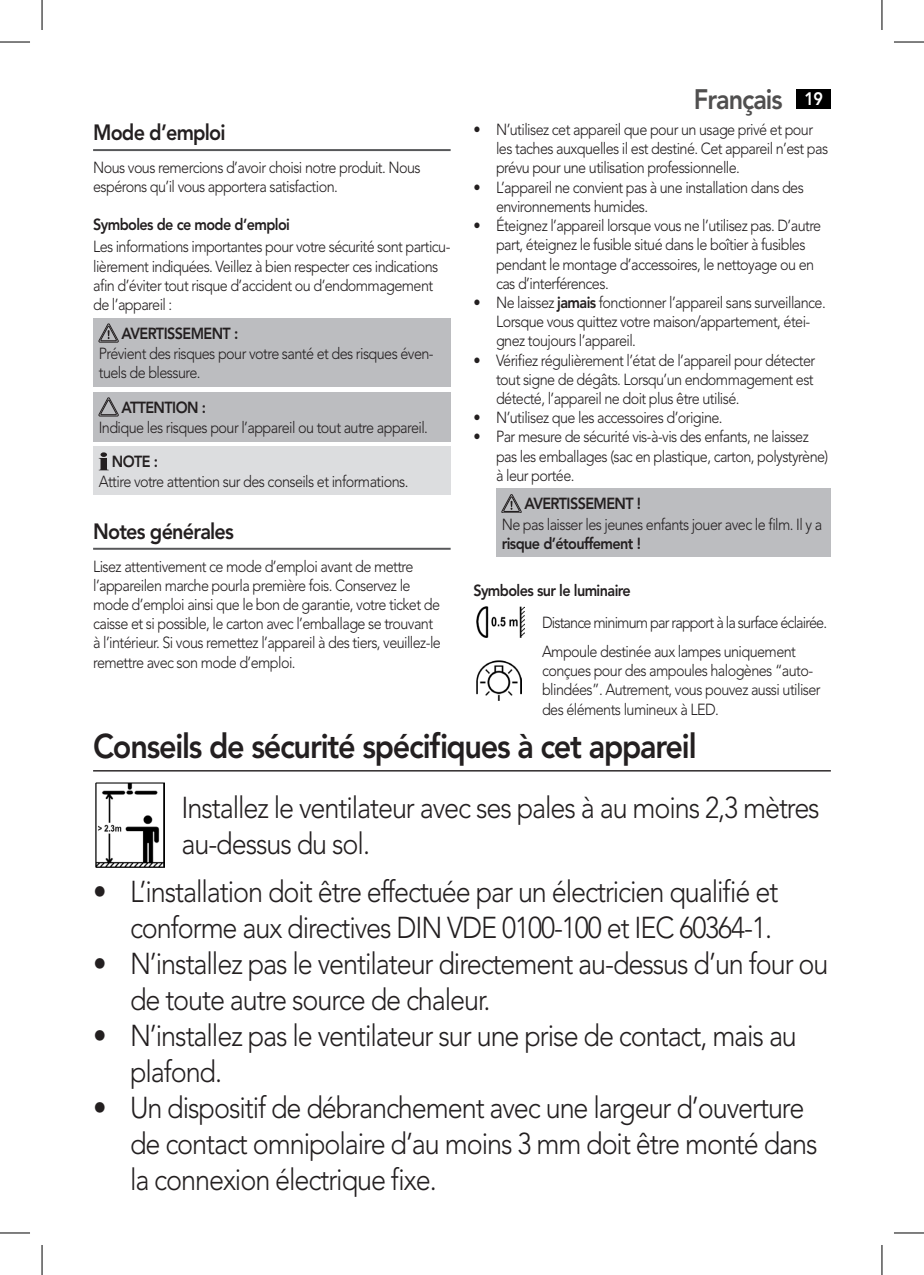
<style>
.page{position:relative;width:924px;height:1275px;background:#fff}
.page>*{position:absolute;margin:0;border:0;box-sizing:border-box;transform-origin:0 0}
.t1{font:800 34px "Avenir LT Pro";letter-spacing:-.04em;color:#231f20;scale:.9 1}
.t2{font:300 30px/36px "Avenir LT Pro";letter-spacing:-.04em;color:#231f20;scale:.9 1}
.t3{font:800 28px "Avenir LT Pro";letter-spacing:-.04em;color:#504f4f;scale:.9 1}
.t4{font:800 22px "Avenir LT Pro";letter-spacing:-.04em;color:#231f20;scale:.9 1}
.t5{font:300 16px/19.2px "Avenir LT Pro";letter-spacing:-.04em;color:#231f20;scale:.9 1}
.t6{font:800 16px "Avenir LT Pro";letter-spacing:-.04em;color:#231f20;scale:.9 1}
.t7{font:300 16px/29.2px "Avenir LT Pro";letter-spacing:-.06em;color:#231f20;scale:.9 1}
.s1{font-size:18px;color:#fff}
.s2{font-weight:800}
</style>
<div class="page">
<div style="left:796px;top:89px;width:34px;height:20px;background:#000"></div>
<hr style="left:93px;top:149px;width:357px;height:2px;background:#57585a">
<hr style="left:93px;top:548px;width:357px;height:2px;background:#57585a">
<div style="left:93px;top:318px;width:357px;height:68px;background:#bcbdc0"></div>
<svg style="left:99px;top:324px;width:19px;height:18px"></svg>
<div style="left:93px;top:392px;width:357px;height:49px;background:#bcbdc0"></div>
<svg style="left:99px;top:398px;width:19px;height:18px"></svg>
<div style="left:93px;top:447px;width:357px;height:48px;background:#dcdddf"></div>
<svg style="left:99px;top:452px;width:10px;height:18px"></svg>
<div style="left:496px;top:489px;width:334px;height:68px;background:#bcbdc0"></div>
<svg style="left:501px;top:494px;width:20px;height:19px"></svg>
<img style="left:476px;top:606px;width:48px;height:31px">
<img style="left:476px;top:660px;width:45px;height:40px">
<hr style="left:93px;top:770px;width:737px;height:1px;background:#231f20">
<img style="left:96px;top:783px;width:68px;height:85px">
<hr style="left:0;top:42px;width:30px;height:1px;background:#000">
<hr style="left:893px;top:42px;width:30px;height:1px;background:#000">
<hr style="left:0;top:1232px;width:30px;height:1px;background:#000">
<hr style="left:893px;top:1232px;width:30px;height:1px;background:#000">
<hr style="left:42px;top:0;width:1px;height:30px;background:#000">
<hr style="left:42px;top:1245px;width:1px;height:30px;background:#000">
<hr style="left:881px;top:0;width:1px;height:30px;background:#000">
<hr style="left:881px;top:1245px;width:1px;height:30px;background:#000">
<h3 class="t3" style="left:693px;top:82px;width:145px">Français <span class="s1">19</span></h3>
<p class="t5" style="left:496px;top:120px;width:370px;text-indent:-23px">• N’utilisez cet appareil que pour un usage privé et pour les taches auxquelles il est destiné. Cet appareil n’est pas prévu pour une utilisation professionnelle.</p>
<p class="t5" style="left:496px;top:178px;width:343px;text-indent:-23px">• L’appareil ne convient pas à une installation dans des environnements humides.</p>
<p class="t5" style="left:496px;top:216px;width:363px;text-indent:-23px">• Éteignez l’appareil lorsque vous ne l’utilisez pas. D’autre part, éteignez le fusible situé dans le boîtier à fusibles pendant le montage d’accessoires, le nettoyage ou en cas d’interférences.</p>
<p class="t5" style="left:496px;top:293px;width:368px;text-indent:-23px">• Ne laissez <span class="s2">jamais</span> fonctionner l’appareil sans surveillance.<br>Lorsque vous quittez votre maison/appartement, étei&shy;gnez toujours l’appareil.</p>
<p class="t5" style="left:496px;top:350px;width:356px;text-align:justify;text-indent:-23px">• Vérifiez régulièrement l’état de l’appareil pour détecter tout signe de dégâts. Lorsqu’un endommagement est détecté, l’appareil ne doit plus être utilisé.</p>
<p class="t5" style="left:473px;top:408px;width:278px">• N’utilisez que les accessoires d’origine.</p>
<p class="t5" style="left:496px;top:427px;width:370px;text-indent:-23px">• Par mesure de sécurité vis-à-vis des enfants, ne laissez pas les emballages (sac en plastique, carton, polystyrène) à leur portée.</p>
<p class="t6" style="left:524px;top:494px;width:131px">AVERTISSEMENT !</p>
<p class="t5" style="left:501px;top:515px;width:357px">Ne pas laisser les jeunes enfants jouer avec le film. Il y a</p>
<p class="t6" style="left:501px;top:534px;width:156px">risque d’étouffement !</p>
<p class="t6" style="left:473px;top:580px;width:176px">Symboles sur le luminaire</p>
<p class="t7" style="left:541px;top:607px;width:318px">Distance minimum par rapport à la surface éclairée.<br>Ampoule destinée aux lampes uniquement</p>
<p class="t5" style="left:541px;top:661px;width:311px">conçues pour des ampoules halogènes “auto&shy;blindées”. Autrement, vous pouvez aussi utiliser des éléments lumineux à LED.</p>
<h1 class="t1" style="left:93px;top:726px;width:671px">Conseils de sécurité spécifiques à cet appareil</h1>
<h2 class="t2" style="left:181px;top:789px;width:710px">Installez le ventilateur avec ses pales à au moins 2,3 mètres au-dessus du sol.</h2>
<h2 class="t2" style="left:93px;top:873px;width:762px;text-align:right">• L’installation doit être effectuée par un électricien qualifié et conforme aux directives DIN VDE 0100-100 et IEC 60364-1.</h2>
<h2 class="t2" style="left:130px;top:945px;width:777px;text-indent:-37px">• N’installez pas le ventilateur directement au-dessus d’un four ou de toute autre source de chaleur.</h2>
<h2 class="t2" style="left:130px;top:1017px;width:742px;text-indent:-37px">• N’installez pas le ventilateur sur une prise de contact, mais au plafond.</h2>
<h2 class="t2" style="left:130px;top:1089px;width:765px;text-indent:-37px">• Un dispositif de débranchement avec une largeur d’ouverture de contact omnipolaire d’au moins 3 mm doit être monté dans la connexion électrique fixe.</h2>
<h3 class="t4" style="left:93px;top:119px;width:149px">Mode d’emploi</h3>
<p class="t5" style="left:93px;top:158px;width:365px">Nous vous remercions d’avoir choisi notre produit. Nous espérons qu’il vous apportera satisfaction.</p>
<p class="t6" style="left:93px;top:215px;width:220px">Symboles de ce mode d’emploi</p>
<p class="t5" style="left:93px;top:237px;width:398px">Les informations importantes pour votre sécurité sont particu&shy;lièrement indiquées. Veillez à bien respecter ces indications afin d’éviter tout risque d’accident ou d’endommagement de l’appareil :</p>
<p class="t6" style="left:121px;top:324px;width:131px">AVERTISSEMENT :</p>
<p class="t5" style="left:99px;top:344px;width:373px">Prévient des risques pour votre santé et des risques éven&shy;tuels de blessure.</p>
<p class="t6" style="left:121px;top:397px;width:95px">ATTENTION :</p>
<p class="t5" style="left:99px;top:418px;width:367px">Indique les risques pour l’appareil ou tout autre appareil.</p>
<p class="t6" style="left:112px;top:452px;width:53px">NOTE :</p>
<p class="t5" style="left:99px;top:472px;width:345px">Attire votre attention sur des conseils et informations.</p>
<h3 class="t4" style="left:93px;top:518px;width:158px">Notes générales</h3>
<p class="t5" style="left:93px;top:556px;width:388px">Lisez attentivement ce mode d’emploi avant de mettre l’appareilen marche pourla première fois. Conservez le mode d’emploi ainsi que le bon de garantie, votre ticket de caisse et si possible, le carton avec l’emballage se trouvant à l’intérieur. Si vous remettez l’appareil à des tiers, veuillez-le remettre avec son mode d’emploi.</p>
</div>
